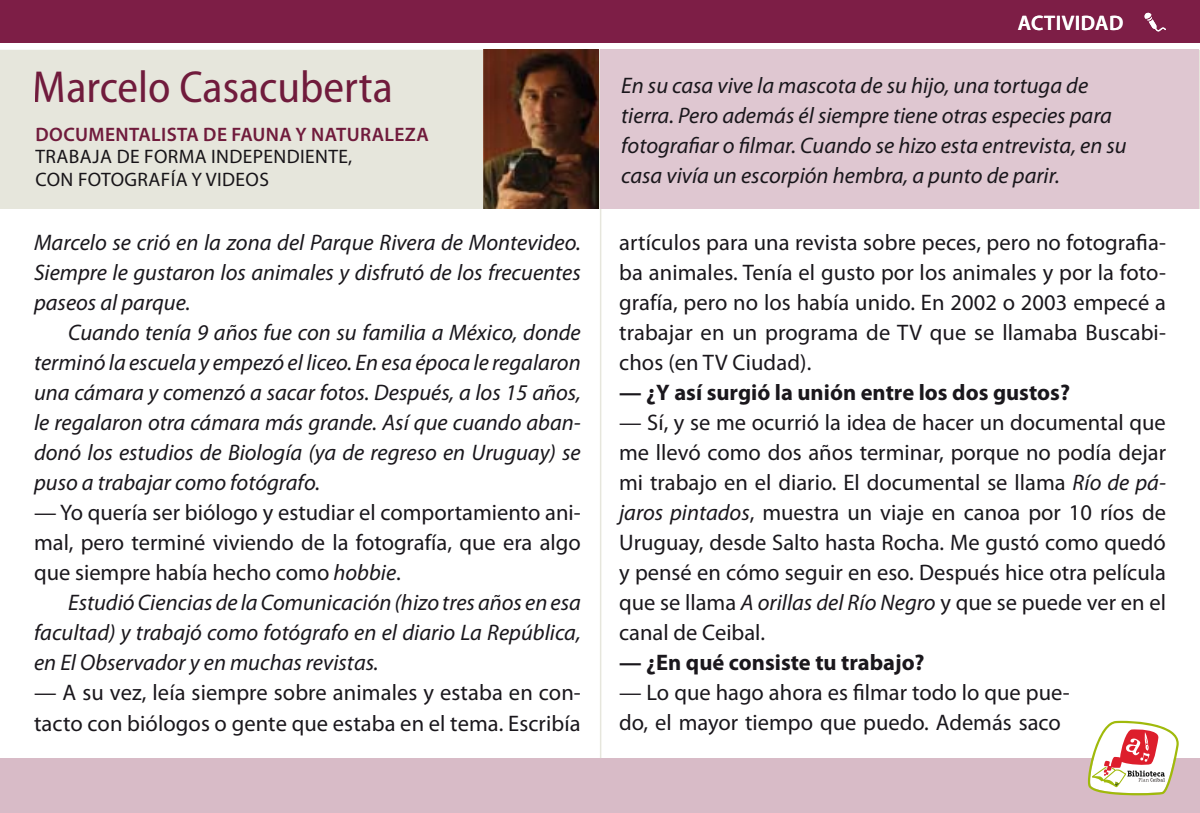
<style>
.page{position:relative;width:1200px;height:813px;background:#fff}
.page>*{position:absolute;margin:0;border:0;box-sizing:border-box;transform-origin:0 0}
.t1{font:semi-condensed 45px "Myriad Pro";color:#7d1e46}
.t2{font:22.5px/30px "Myriad Pro";color:#1a171c;text-align:justify}
.t3{font:italic 22.5px/30px "Myriad Pro";color:#1a171c;text-align:justify}
.t4{font:700 22.5px "Myriad Pro";color:#1a171c}
.t5{font:600 21px "Myriad Pro";letter-spacing:.02em;color:#fff}
.t6{font:19.5px/22.5px "Myriad Pro";letter-spacing:.02em;color:#1a171c}
.t7{font:600 19.5px "Myriad Pro";letter-spacing:.02em;color:#7d1e46}
.s1{font-style:italic}
</style>
<div class="page">
<div style="left:0;top:757px;width:1199px;height:55px;background:#d8bbc7"></div>
<div style="left:0;top:0;width:1199px;height:43px;background:#7d1e46"></div>
<div style="left:0;top:50px;width:1199px;height:159px;background:#e6e6dc"></div>
<svg style="left:1087px;top:720px;width:91px;height:75px"></svg>
<svg style="left:1144px;top:13px;width:21px;height:18px"></svg>
<div style="left:600px;top:50px;width:598px;height:159px;background:#dfc7d1"></div>
<hr style="left:599px;top:209px;width:2px;height:548px;background:#e6e6dc">
<img style="left:483px;top:50px;width:115px;height:159px">
<h1 class="t1" style="left:33px;top:60px;width:361px">Marcelo Casacuberta</h1>
<p class="t7" style="left:35px;top:122px;width:395px">DOCUMENTALISTA DE FAUNA Y NATURALEZA</p>
<p class="t6" style="left:35px;top:145px;width:318px">Trabaja de forma independiente, con fotografía y videos</p>
<p class="t3" style="left:34px;top:227px;width:548px">Marcelo se crió en la zona del Parque Rivera de Montevideo.<br>Siempre le gustaron los animales y disfrutó de los frecuentes paseos al parque.</p>
<p class="t3" style="left:34px;top:317px;width:548px;text-indent:34px">Cuando tenía 9 años fue con su familia a México, donde terminó la escuela y empezó el liceo. En esa época le regalaron una cámara y comenzó a sacar fotos. Después, a los 15 años, le regalaron otra cámara más grande. Así que cuando aban&shy;donó los estudios de Biología (ya de regreso en Uruguay) se puso a trabajar como fotógrafo.</p>
<p class="t2" style="left:34px;top:497px;width:548px">— Yo quería ser biólogo y estudiar el comportamiento ani&shy;mal, pero terminé viviendo de la fotografía, que era algo que siempre había hecho como <span class="s1">hobbie</span>.</p>
<p class="t3" style="left:34px;top:587px;width:548px;text-indent:34px">Estudió Ciencias de la Comunicación (hizo tres años en esa facultad) y trabajó como fotógrafo en el diario La República, en El Observador y en muchas revistas.</p>
<p class="t2" style="left:34px;top:677px;width:548px">— A su vez, leía siempre sobre animales y estaba en con&shy;tacto con biólogos o gente que estaba en el tema. Escribía</p>
<p class="t5" style="left:1017px;top:9px;width:107px">ACTIVIDAD</p>
<p class="t3" style="left:621px;top:70px;width:507px;text-align:left">En su casa vive la mascota de su hijo, una tortuga de tierra. Pero además él siempre tiene otras especies para fotografiar o filmar. Cuando se hizo esta entrevista, en su casa vivía un escorpión hembra, a punto de parir.</p>
<p class="t2" style="left:619px;top:227px;width:548px">artículos para una revista sobre peces, pero no fotografia&shy;ba animales. Tenía el gusto por los animales y por la foto&shy;grafía, pero no los había unido. En 2002 o 2003 empecé a trabajar en un programa de TV que se llamaba Buscabi&shy;chos (en TV Ciudad).</p>
<p class="t4" style="left:619px;top:377px;width:452px">— ¿Y así surgió la unión entre los dos gustos?</p>
<p class="t2" style="left:619px;top:407px;width:548px">— Sí, y se me ocurrió la idea de hacer un documental que me llevó como dos años terminar, porque no podía dejar mi trabajo en el diario. El documental se llama <span class="s1">Río de pá&shy;jaros pintados</span>, muestra un viaje en canoa por 10 ríos de Uruguay, desde Salto hasta Rocha. Me gustó como quedó y pensé en cómo seguir en eso. Después hice otra película que se llama <span class="s1">A orillas del Río Negro</span> y que se puede ver en el canal de Ceibal.</p>
<p class="t4" style="left:619px;top:647px;width:307px">— ¿En qué consiste tu trabajo?</p>
<p class="t2" style="left:619px;top:677px;width:452px">— Lo que hago ahora es filmar todo lo que pue&shy;do, el mayor tiempo que puedo. Además saco</p>
</div>
